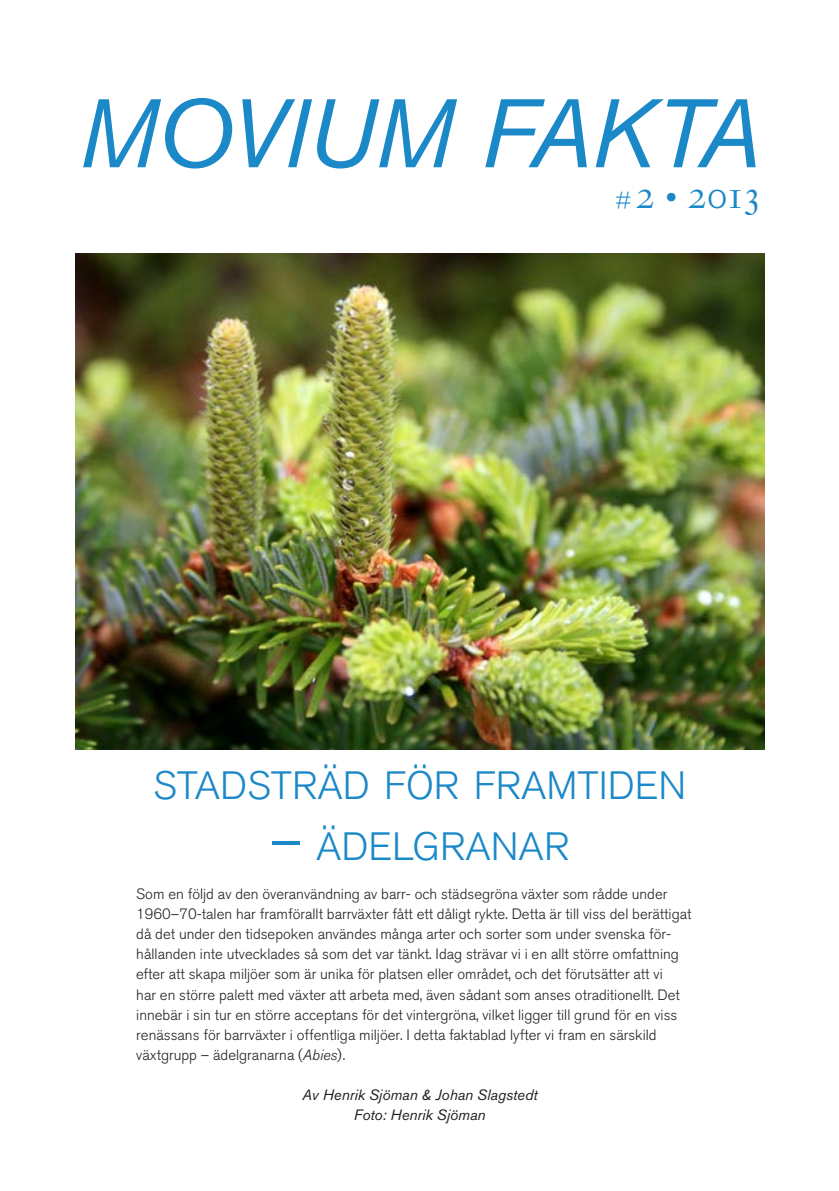
<style>
.page{position:relative;width:839px;height:1191px;background:#fff}
.page>*{position:absolute;margin:0;border:0;box-sizing:border-box;transform-origin:0 0}
.t1{font:italic 96.25px "Akzidenz Grotesk BQ";letter-spacing:-.02em;color:#1b88c8}
.MM_brödtext{font:42px "Bembo SC";color:#1b88c8}
.MF_Rubrik_-_Omslag{font:300 39.2px "Akzidenz Grotesk BQ";color:#1b88c8}
.ingress_-_omslag{font:300 14.88px/20.1px "Akzidenz Grotesk BQ";color:#231f20}
.ingress_-_omslag-2{font:italic 14.88px "Akzidenz Grotesk BQ";color:#231f20}
.s1{font-family:"Bembo";font-size:24.5px}
.s2{font-family:"Bembo";font-size:35px}
.s3{font-size:56px}
.s4{font-style:italic}
</style>
<div class="page">
<img style="left:75px;top:253px;width:689px;height:496px">
<p class="t1" style="left:77px;top:76px;width:685px">MOVIUM FAKTA</p>
<p class="MM_brödtext" style="left:615px;top:172px;width:149px"><span class="s1">#</span>2 <span class="s2">•</span> 2013</p>
<p class="MF_Rubrik_-_Omslag" style="left:153px;top:764px;width:534px">STADSTRÄD FÖR FRAMTIDEN</p>
<p class="MF_Rubrik_-_Omslag" style="left:270px;top:824px;width:300px"><span class="s3">–</span> ÄDELGRANAR</p>
<p class="ingress_-_omslag" style="left:136px;top:884px;width:556px">Som en följd av den överanvändning av barr- och städsegröna växter som rådde under 1960–70-talen har framförallt barrväxter fått ett dåligt rykte. Detta är till viss del berättigat då det under den tidsepoken användes många arter och sorter som under svenska för&shy;hållanden inte utvecklades så som det var tänkt. Idag strävar vi i en allt större omfattning efter att skapa miljöer som är unika för platsen eller området, och det förutsätter att vi<br>har en större palett med växter att arbeta med, även sådant som anses otraditionellt. Det innebär i sin tur en större acceptans för det vintergröna, vilket ligger till grund för en viss renässans för barrväxter i offentliga miljöer. I detta faktablad lyfter vi fram en särskild växtgrupp – ädelgranarna (<span class="s4">Abies</span>).</p>
<p class="ingress_-_omslag-2" style="left:302px;top:1086px;width:237px">Av Henrik Sjöman &amp; Johan Slagstedt</p>
<p class="ingress_-_omslag-2" style="left:354px;top:1106px;width:133px">Foto: Henrik Sjöman</p>
</div>
